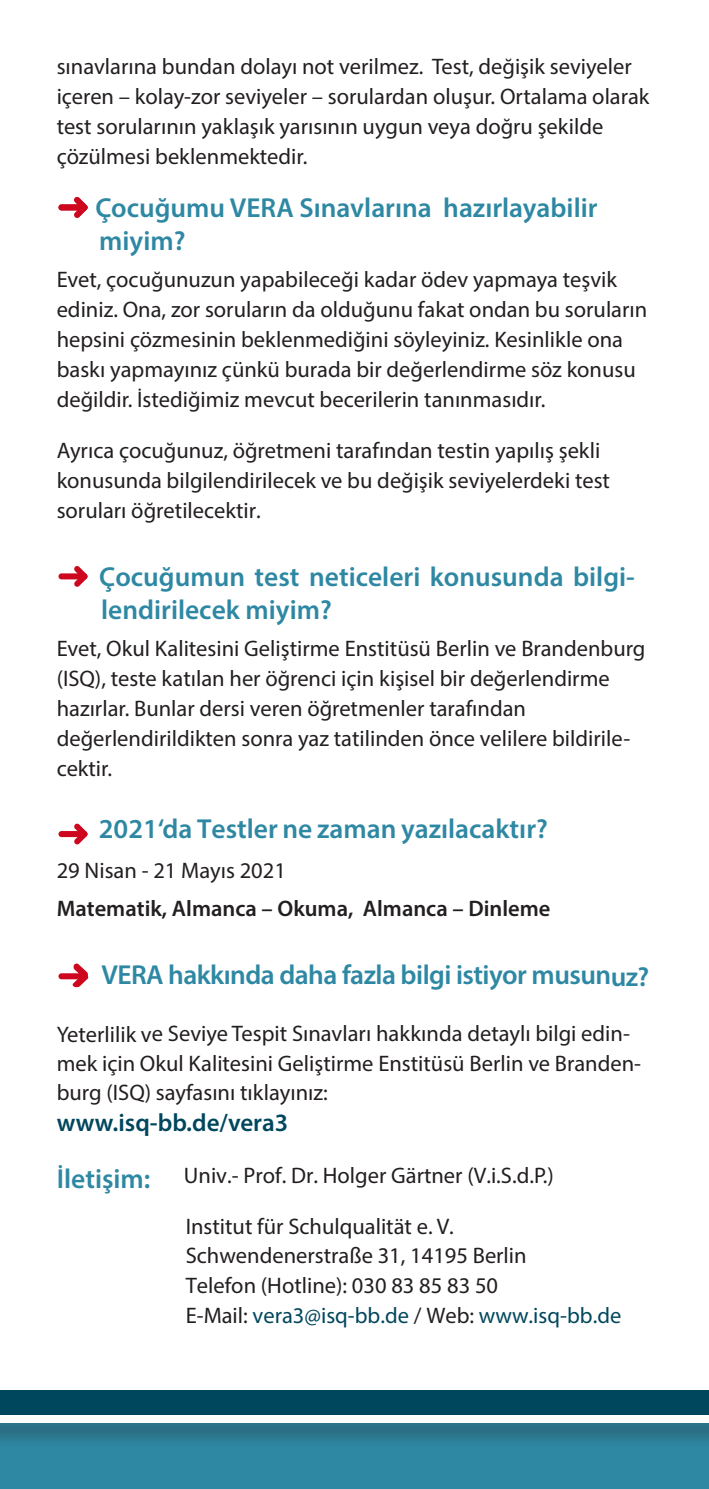
<style>
.page{position:relative;width:709px;height:1489px;background:#fff}
.page>*{position:absolute;margin:0;border:0;box-sizing:border-box;transform-origin:0 0}
.überschriften_mit_Pf{font:600 27.5px/32.5px "Myriad Pro";color:#2e88a3}
.Standard_mit_Abstand{font:600 27.5px/32.5px "Myriad Pro";color:#2e88a3}
.Standard_mit_Abstand-2{font:600 27.5px "Myriad Pro";letter-spacing:-.02em;color:#2e88a3}
.überschriften_mit_Pf-2{font:600 25px "Myriad Pro";color:#00475d}
.Standard_mit_Abstand-3{font:22.5px/30px "Myriad Pro";color:#231f20}
.überschriften_mit_Pf-3{font:22.5px/30px "Myriad Pro";color:#231f20}
.Standard_mit_Abstand-4{font:600 22.5px/38px "Myriad Pro";color:#231f20}
.s1{font-weight:400}
.s2{font-weight:600;font-size:27.5px;color:#2e88a3}
.s3{color:#00475d}
</style>
<div class="page">
<div style="left:0;top:1404px;width:709px;height:84px;background:#2e88a3"></div>
<div style="left:0;top:1389px;width:709px;height:26px;background:#00475d"></div>
<div style="left:0;top:1410px;width:709px;height:37px;background:#231f20;opacity:.6"></div>
<div style="left:0;top:1415px;width:709px;height:7px;background:#fff"></div>
<div style="left:58px;top:573px;width:29px;height:6px;background:#cd071e;border-radius:3px"></div>
<svg style="left:74px;top:566px;width:14px;height:21px"></svg>
<div style="left:58px;top:831px;width:29px;height:6px;background:#cd071e;border-radius:3px"></div>
<svg style="left:74px;top:823px;width:14px;height:21px"></svg>
<div style="left:58px;top:973px;width:29px;height:6px;background:#cd071e;border-radius:3px"></div>
<svg style="left:70px;top:963px;width:19px;height:24px"></svg>
<div style="left:58px;top:204px;width:29px;height:6px;background:#cd071e;border-radius:3px"></div>
<svg style="left:74px;top:197px;width:14px;height:21px"></svg>
<p class="überschriften_mit_Pf-3" style="left:57px;top:51px;width:594px">sınavlarına bundan dolayı not verilmez. Test, değişik seviyeler içeren – kolay-zor seviyeler – sorulardan oluşur. Ortalama olarak test sorularının yaklaşık yarısının uygun veya doğru şekilde çözülmesi beklenmektedir.</p>
<p class="überschriften_mit_Pf" style="left:95px;top:191px;width:503px">Çocuğumu VERA Sınavlarına hazırlayabilir miyim?</p>
<p class="Standard_mit_Abstand-3" style="left:57px;top:264px;width:592px">Evet, çocuğunuzun yapabileceği kadar ödev yapmaya teşvik ediniz. Ona, zor soruların da olduğunu fakat ondan bu soruların hepsini çözmesinin beklenmediğini söyleyiniz. Kesinlikle ona baskı yapmayınız çünkü burada bir değerlendirme söz konusu değildir. İstediğimiz mevcut becerilerin tanınmasıdır.</p>
<p class="Standard_mit_Abstand-3" style="left:57px;top:435px;width:555px">Ayrıca çocuğunuz, öğretmeni tarafından testin yapılış şekli konusunda bilgilendirilecek ve bu değişik seviyelerdeki test soruları öğretilecektir.</p>
<p class="Standard_mit_Abstand" style="left:99px;top:560px;width:537px">Çocuğumun test neticeleri konusunda bilgi&shy;lendirilecek miyim?</p>
<p class="Standard_mit_Abstand-3" style="left:57px;top:633px;width:590px">Evet, Okul Kalitesini Geliştirme Enstitüsü Berlin ve Brandenburg (ISQ), teste katılan her öğrenci için kişisel bir değerlendirme hazırlar. Bunlar dersi veren öğretmenler tarafından değerlendirildikten sonra yaz tatilinden önce velilere bildirile&shy;cektir.</p>
<p class="überschriften_mit_Pf" style="left:99px;top:811px;width:450px">2021‘da Testler ne zaman yazılacaktır?</p>
<p class="Standard_mit_Abstand-4" style="left:57px;top:850px;width:495px"><span class="s1">29 Nisan - 21 Mayıs 2021<br></span>Matematik, Almanca – Okuma, Almanca – Dinleme</p>
<p class="Standard_mit_Abstand-2" style="left:101px;top:957px;width:549px">VERA hakkında daha fazla bilgi istiyor musunuz?</p>
<p class="überschriften_mit_Pf-3" style="left:57px;top:1017px;width:586px">Yeterlilik ve Seviye Tespit Sınavları hakkında detaylı bilgi edin&shy;mek için Okul Kalitesini Geliştirme Enstitüsü Berlin ve Branden&shy;burg (ISQ) sayfasını tıklayınız:</p>
<p class="überschriften_mit_Pf-2" style="left:57px;top:1106px;width:233px">www.isq-bb.de/vera3</p>
<p class="überschriften_mit_Pf-3" style="left:57px;top:1159px;width:498px"><span class="s2">İletişim:</span> Univ.- Prof. Dr. Holger Gärtner (V.i.S.d.P.)</p>
<p class="überschriften_mit_Pf-3" style="left:186px;top:1211px;width:437px">Institut für Schulqualität e. V.<br>Schwendenerstraße 31, 14195 Berlin<br>Telefon (Hotline): 030 83 85 83 50<br>E-Mail: <span class="s3">vera3@isq-bb.de</span> / Web: <span class="s3">www.isq-bb.de</span></p>
</div>
